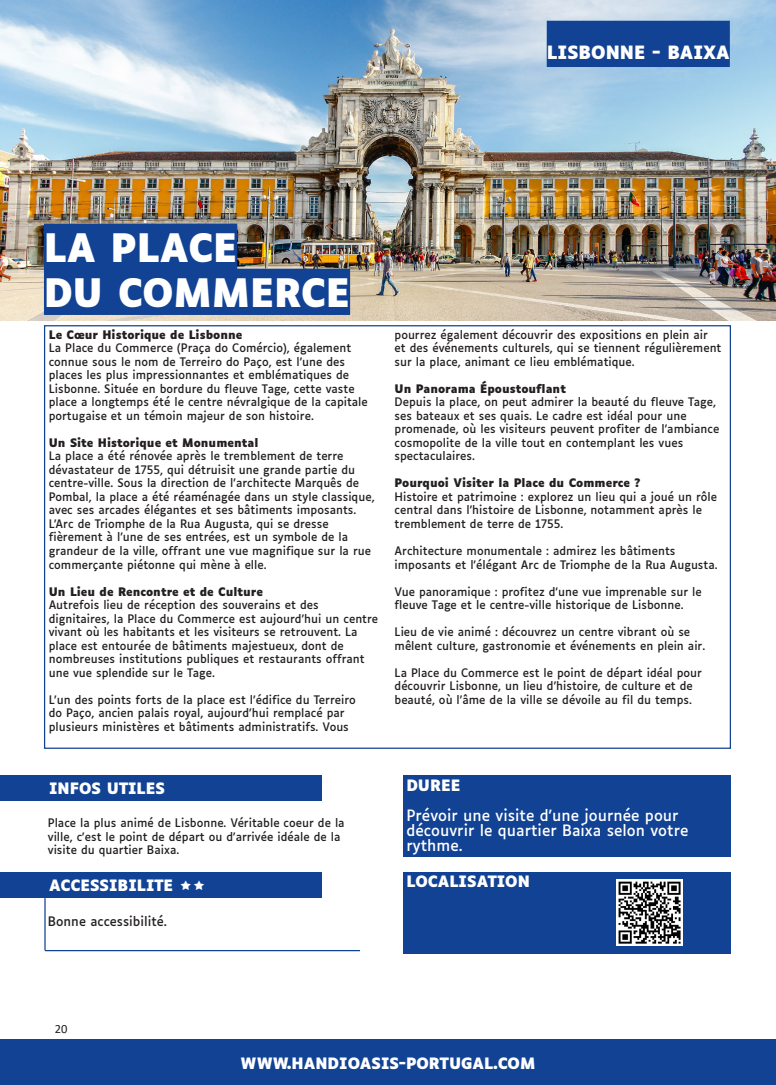
<style>
.page{position:relative;width:776px;height:1085px;background:#fff}
.page>*{position:absolute;margin:0;border:0;box-sizing:border-box;transform-origin:0 0}
.TITRE_SEJOUR{font:700 37.5px "Luciole";color:#fff}
.TITRE_SEJOUR-2{font:700 17.5px "Luciole";color:#fff}
.Paragraphe_Formule_résa{font:15px/15px "Luciole";color:#fff}
.TITRE_4___DATES_SEJOUR___TRANSPORT{font:700 15px "Luciole";color:#fff}
.Paragraphe_Formule_résa-2{font:700 15px "Luciole";color:#fff}
.t1{font:12.5px "Luciole";color:#231f20}
.t2{font:12.5px "Calibri";color:#231f20}
.t3{font:11.25px/13.5px "Luciole";color:#231f20}
.s1{font-weight:700}
</style>
<div class="page">
<img style="left:0;top:0;width:776px;height:321px">
<div style="left:44px;top:224px;width:193px;height:46px;background:#124294"></div>
<div style="left:44px;top:269px;width:306px;height:46px;background:#124294"></div>
<div style="left:1px;top:871px;width:321px;height:26px;background:#124294"></div>
<hr style="left:44px;top:898px;width:2px;height:52px;background:#124294">
<hr style="left:45px;top:949px;width:315px;height:2px;background:#124294">
<div style="left:403px;top:871px;width:328px;height:82px;background:#124294"></div>
<div style="left:403px;top:775px;width:328px;height:81px;background:#124294"></div>
<div style="left:1px;top:775px;width:321px;height:26px;background:#124294"></div>
<div style="left:1px;top:1038px;width:775px;height:46px;background:#124294"></div>
<img style="left:616px;top:879px;width:66px;height:66px">
<div style="left:547px;top:21px;width:183px;height:46px;background:#124294"></div>
<p class="TITRE_SEJOUR-2" style="left:547px;top:43px;width:185px">LISBONNE - BAIXA</p>
<p class="TITRE_SEJOUR" style="left:44px;top:227px;width:195px">LA PLACE</p>
<p class="TITRE_SEJOUR" style="left:44px;top:272px;width:308px">DU COMMERCE</p>
<p class="t3" style="left:49px;top:327px;width:321px"><span class="s1">Le Cœur Historique de Lisbonne<br></span>La Place du Commerce (Praça do Comércio), également connue sous le nom de Terreiro do Paço, est l’une des places les plus impressionnantes et emblématiques de Lisbonne. Située en bordure du fleuve Tage, cette vaste place a longtemps été le centre névralgique de la capitale portugaise et un témoin majeur de son histoire.</p>
<p class="t3" style="left:49px;top:435px;width:327px"><span class="s1">Un Site Historique et Monumental<br></span>La place a été rénovée après le tremblement de terre dévastateur de 1755, qui détruisit une grande partie du centre-ville. Sous la direction de l'architecte Marquês de Pombal, la place a été réaménagée dans un style classique, avec ses arcades élégantes et ses bâtiments imposants.<br>L'Arc de Triomphe de la Rua Augusta, qui se dresse fièrement à l’une de ses entrées, est un symbole de la grandeur de la ville, offrant une vue magnifique sur la rue commerçante piétonne qui mène à elle.</p>
<p class="t3" style="left:49px;top:583px;width:331px"><span class="s1">Un Lieu de Rencontre et de Culture<br></span>Autrefois lieu de réception des souverains et des dignitaires, la Place du Commerce est aujourd'hui un centre vivant où les habitants et les visiteurs se retrouvent. La place est entourée de bâtiments majestueux, dont de nombreuses institutions publiques et restaurants offrant une vue splendide sur le Tage.</p>
<p class="t3" style="left:49px;top:691px;width:309px">L’un des points forts de la place est l’édifice du Terreiro do Paço, ancien palais royal, aujourd’hui remplacé par plusieurs ministères et bâtiments administratifs. Vous</p>
<p class="t3" style="left:395px;top:327px;width:328px">pourrez également découvrir des expositions en plein air et des événements culturels, qui se tiennent régulièrement sur la place, animant ce lieu emblématique.</p>
<p class="t3" style="left:395px;top:381px;width:326px"><span class="s1">Un Panorama Époustouflant<br></span>Depuis la place, on peut admirer la beauté du fleuve Tage, ses bateaux et ses quais. Le cadre est idéal pour une promenade, où les visiteurs peuvent profiter de l’ambiance cosmopolite de la ville tout en contemplant les vues spectaculaires.</p>
<p class="t3" style="left:395px;top:475px;width:324px"><span class="s1">Pourquoi Visiter la Place du Commerce ?<br></span>Histoire et patrimoine : explorez un lieu qui a joué un rôle central dans l’histoire de Lisbonne, notamment après le tremblement de terre de 1755.</p>
<p class="t3" style="left:395px;top:543px;width:325px">Architecture monumentale : admirez les bâtiments imposants et l’élégant Arc de Triomphe de la Rua Augusta.</p>
<p class="t3" style="left:395px;top:583px;width:309px">Vue panoramique : profitez d’une vue imprenable sur le fleuve Tage et le centre-ville historique de Lisbonne.</p>
<p class="t3" style="left:395px;top:624px;width:312px">Lieu de vie animé : découvrez un centre vibrant où se mêlent culture, gastronomie et événements en plein air.</p>
<p class="t3" style="left:395px;top:664px;width:309px">La Place du Commerce est le point de départ idéal pour découvrir Lisbonne, un lieu d’histoire, de culture et de beauté, où l’âme de la ville se dévoile au fil du temps.</p>
<p class="TITRE_4___DATES_SEJOUR___TRANSPORT" style="left:49px;top:780px;width:118px">INFOS UTILES</p>
<p class="t3" style="left:48px;top:815px;width:298px">Place la plus animé de Lisbonne. Véritable coeur de la ville, c'est le point de départ ou d'arrivée idéale de la visite du quartier Baixa.</p>
<p class="TITRE_4___DATES_SEJOUR___TRANSPORT" style="left:49px;top:876px;width:126px">ACCESSIBILITE</p>
<p class="t1" style="left:48px;top:910px;width:121px">Bonne accessibilité.</p>
<p class="Paragraphe_Formule_résa-2" style="left:406px;top:776px;width:55px">DUREE</p>
<p class="Paragraphe_Formule_résa" style="left:406px;top:806px;width:283px">Prévoir une visite d'une journée pour découvrir le quartier Baixa selon votre rythme.</p>
<p class="Paragraphe_Formule_résa-2" style="left:406px;top:873px;width:125px">LOCALISATION</p>
<p class="t2" style="left:55px;top:1020px;width:14px">20</p>
<p class="TITRE_4___DATES_SEJOUR___TRANSPORT" style="left:241px;top:1054px;width:296px">WWW.HANDIOASIS-PORTUGAL.COM</p>
</div>
